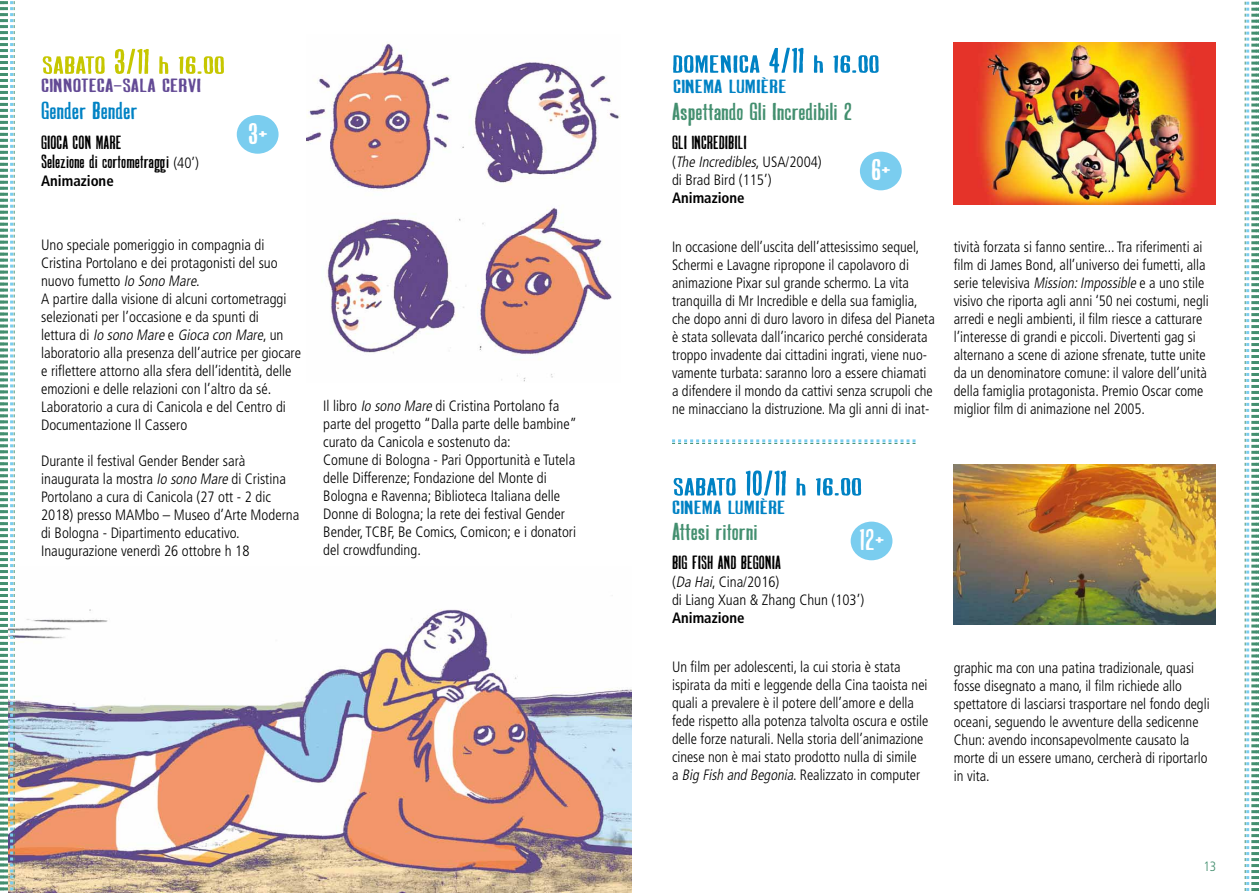
<style>
.page{position:relative;width:1259px;height:893px;background:#fff}
.page>*{position:absolute;margin:0;border:0;box-sizing:border-box;transform-origin:0 0}
.t1{font:33px "Gothic XS Hand Fill";color:#fff;scale:1.4 1}
.t2{font:27.3px "Gothic XS Hand Fill";color:#0082c4;scale:2 1}
.t3{font:27.3px "Gothic XS Hand Fill";color:#c6c700;scale:2 1}
.t4{font:27px "Gothic XS Hand Fill";color:#438f6f;scale:1.5 1}
.t5{font:27px "Gothic XS Hand Fill";color:#0082c4;scale:1.5 1}
.t6{font:21px/18.8px "Gothic XS Hand Fill";color:#000;scale:1.4 1}
.t7{font:21px "Gothic XS Hand Fill";color:#0082c4;scale:2 1}
.t8{font:21px "Gothic XS Hand Fill";color:#634a95;scale:2 1}
.t9{font:300 condensed 15px/18px "Frutiger";color:#000}
.t10{font:700 condensed 15px "Frutiger";color:#000}
.t11{font:300 condensed 13.5px "Frutiger";color:#438f6f}
.s1{font-size:39px}
.s2{font-family:"Frutiger";font-weight:300;font-stretch:condensed;font-size:15px}
.s3{font-style:italic}
</style>
<div class="page">
<img style="left:15px;top:609px;width:616px;height:284px">
<svg style="left:1244px;top:1px;width:15px;height:890px"></svg>
<svg style="left:0;top:1px;width:15px;height:892px"></svg>
<svg style="left:672px;top:439px;width:243px;height:5px"></svg>
<img style="left:954px;top:43px;width:261px;height:161px">
<img style="left:954px;top:464px;width:261px;height:160px">
<div style="left:850px;top:522px;width:42px;height:38px;background:#7acdef;border-radius:50%"></div>
<div style="left:860px;top:152px;width:41px;height:38px;background:#7acdef;border-radius:50%"></div>
<img style="left:306px;top:43px;width:314px;height:339px">
<div style="left:237px;top:115px;width:41px;height:39px;background:#7acdef;border-radius:50%"></div>
<h2 class="t3" style="left:42px;top:53px;width:93px">SABATO <span class="s1">3/11</span> H 16.00</h2>
<h3 class="t8" style="left:41px;top:76px;width:81px">CINNOTECA-SALA CERVI</h3>
<h3 class="t5" style="left:41px;top:98px;width:66px">GENDER BENDER</h3>
<h3 class="t6" style="left:41px;top:134px;width:114px">GIOCA CON MARE<br>SELEZIONE DI CORTOMETRAGGI <span class="s2">(40’)</span></h3>
<p class="t10" style="left:41px;top:172px;width:74px">Animazione</p>
<h1 class="t1" style="left:248px;top:119px;width:16px">3+</h1>
<p class="t9" style="left:41px;top:236px;width:261px">Uno speciale pomeriggio in compagnia di Cristina Portolano e dei protagonisti del suo nuovo fumetto <span class="s3">IoSonoMare</span>.<br>A partire dalla visione di alcuni cortometraggi selezionati per l’occasione e da spunti di<br>l e tt u ra d i <span class="s3">Io sono Mare</span> e <span class="s3">Gioca con Mare</span>, u n laboratorio alla presenza dell’autrice per giocare e riflettere attorno alla sfera dell’identità, delle emozioni e delle relazioni con l’altro da sé.<br>Laboratorio a cura di Canicola e del Centro di Documentazione Il Cassero</p>
<p class="t9" style="left:41px;top:452px;width:260px">Durante il festival Gender Bender sarà inaugurata la mostra <span class="s3">IosonoMare</span> di Cristina Portolano a cura di Canicola (27 ott - 2 dic 2018) presso MAMbo – Museo d’Arte Moderna di Bologna - Dipartimento educativo.<br>Inaugurazione venerdì 26 ottobre h 18</p>
<p class="t9" style="left:323px;top:397px;width:255px">Il libro <span class="s3">IosonoMare</span>di Cristina Portolano fa parte del progetto “Dalla parte delle bambine” curato da Canicola e sostenuto da:<br>Comune di Bologna - Pari Opportunità e Tutela delle Differenze; Fondazione del Monte di Bologna e Ravenna; Biblioteca Italiana delle Donne di Bologna; la rete dei festival Gender Bender, TCBF, Be Comics, Comicon; e i donatori del crowdfunding.</p>
<h2 class="t2" style="left:672px;top:52px;width:105px">DOMENICA <span class="s1">4/11</span> H 16.00</h2>
<h3 class="t4" style="left:672px;top:100px;width:122px">ASPETTANDO GLI INCREDIBILI 2</h3>
<h3 class="t6" style="left:672px;top:134px;width:55px">GLI INCREDIBILI</h3>
<p class="t9" style="left:672px;top:153px;width:151px">( <span class="s3">The Incredibles</span>, U S A/ 2 0 0 4 ) di Brad Bird (115’)</p>
<p class="t10" style="left:672px;top:189px;width:74px">Animazione</p>
<h3 class="t7" style="left:673px;top:77px;width:58px">CINEMA LUMIÈRE</h3>
<h1 class="t1" style="left:871px;top:155px;width:16px">6+</h1>
<p class="t9" style="left:672px;top:238px;width:264px">In occasione dell’uscita dell’attesissimo sequel, Schermi e Lavagne ripropone il capolavoro di animazione Pixar sul grande schermo. La vita tranquilla di Mr Incredible e della sua famiglia, che dopo anni di duro lavoro in difesa del Pianeta è stata sollevata dall’incarico perché considerata troppo invadente dai cittadini ingrati, viene nuo&shy;vamente turbata: saranno loro a essere chiamati a difendere il mondo da cattivi senza scrupoli che ne minacciano la distruzione. Ma gli anni di inat-</p>
<p class="t9" style="left:954px;top:238px;width:256px">tività forzata si fanno sentire... Tra riferimenti ai film di James Bond, all’universo dei fumetti, alla serie televisiva <span class="s3">Mission:Impossible</span> e a uno stile visivo che riporta agli anni ‘50 nei costumi, negli arredi e negli ambienti, il film riesce a catturare l’interesse di grandi e piccoli. Divertenti gag si alternano a scene di azione sfrenate, tutte unite da un denominatore comune: il valore dell’unità della famiglia protagonista. Premio Oscar come miglior film di animazione nel 2005.</p>
<h2 class="t2" style="left:673px;top:475px;width:96px">SABATO <span class="s1">10/11</span> H 16.00</h2>
<h3 class="t7" style="left:672px;top:498px;width:58px">CINEMA LUMIÈRE</h3>
<h3 class="t4" style="left:672px;top:520px;width:58px">ATTESI RITORNI</h3>
<h1 class="t1" style="left:859px;top:525px;width:20px">12+</h1>
<h3 class="t6" style="left:672px;top:554px;width:79px">BIG FISH AND BEGONIA</h3>
<p class="t9" style="left:672px;top:573px;width:194px">(<span class="s3">DaHai</span>, Cina/2016)<br>di Liang Xuan &amp; Zhang Chun (103’)</p>
<p class="t10" style="left:672px;top:609px;width:74px">Animazione</p>
<p class="t9" style="left:672px;top:658px;width:258px">Un film per adolescenti, la cui storia è stata ispirata da miti e leggende della Cina taoista nei quali a prevalere è il potere dell’amore e della fede rispetto alla potenza talvolta oscura e ostile delle forze naturali. Nella storia dell’animazione cinese non è mai stato prodotto nulla di simile<br>a <span class="s3">BigFishandBegonia</span>. Realizzato in computer</p>
<p class="t9" style="left:954px;top:659px;width:257px">graphic ma con una patina tradizionale, quasi fosse disegnato a mano, il film richiede allo spettatore di lasciarsi trasportare nel fondo degli oceani, seguendo le avventure della sedicenne Chun: avendo inconsapevolmente causato la morte di un essere umano, cercherà di riportarlo in vita.</p>
<p class="t11" style="left:1203px;top:858px;width:14px">13</p>
</div>
